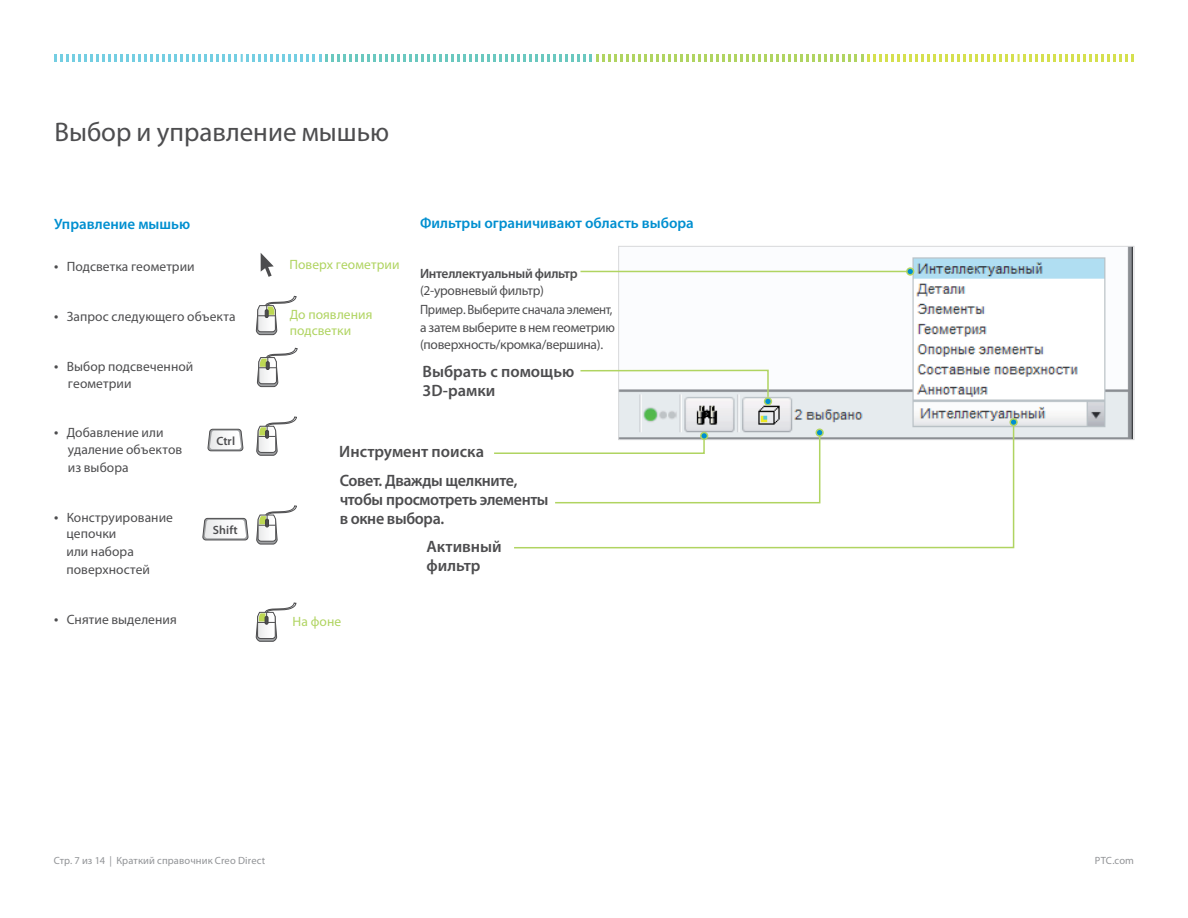
<style>
.page{position:relative;width:1188px;height:918px;background:#fff}
.page>*{position:absolute;margin:0;border:0;box-sizing:border-box;transform-origin:0 0}
.t1{font:27px "Myriad Pro";color:#4d4d4f}
.t2{font:600 16.5px/19px "Myriad Pro";letter-spacing:-.015em;color:#4d4d4f}
.t3{font:600 15px "Myriad Pro";color:#008fd0}
.t4{font:13.5px/16.2px "Myriad Pro";color:#4d4d4f}
.t5{font:13.5px/18px "Myriad Pro";letter-spacing:-.02em;color:#4d4d4f}
.t6{font:13.5px/16.2px "Myriad Pro";letter-spacing:.005em;color:#b0d461}
.t7{font:600 13.5px "Myriad Pro";letter-spacing:-.02em;color:#4d4d4f}
.t8{font:600 12px "Myriad Pro";letter-spacing:.005em;color:#4d4d4f}
.t9{font:10.5px "Myriad Pro";letter-spacing:.01em;color:#919396}
.s1{font-family:"Helios Cond C"}
</style>
<div class="page">
<svg style="left:54px;top:54px;width:1080px;height:8px"></svg>
<svg style="left:255px;top:602px;width:42px;height:40px"></svg>
<svg style="left:207px;top:429px;width:37px;height:23px"></svg>
<svg style="left:256px;top:416px;width:41px;height:40px"></svg>
<svg style="left:202px;top:518px;width:47px;height:23px"></svg>
<svg style="left:256px;top:505px;width:41px;height:40px"></svg>
<svg style="left:256px;top:296px;width:41px;height:39px"></svg>
<svg style="left:257px;top:347px;width:41px;height:40px"></svg>
<svg style="left:261px;top:253px;width:13px;height:24px"></svg>
<img style="left:620px;top:248px;width:512px;height:190px">
<div style="left:765px;top:398px;width:6px;height:7px;background:#008fd0;border-radius:50%"></div>
<div style="left:764px;top:397px;width:8px;height:9px;border:2px solid #b0d461;border-radius:50%"></div>
<svg style="left:580px;top:369px;width:189px;height:29px"></svg>
<svg style="left:514px;top:424px;width:501px;height:125px"></svg>
<svg style="left:494px;top:435px;width:327px;height:69px"></svg>
<hr style="left:580px;top:271px;width:327px;height:1px;background:#b0d461">
<div style="left:907px;top:268px;width:7px;height:7px;background:#008fd0;border-radius:50%"></div>
<div style="left:906px;top:267px;width:8px;height:9px;border:2px solid #b0d461;border-radius:50%"></div>
<div style="left:1010px;top:419px;width:7px;height:6px;background:#008fd0;border-radius:50%"></div>
<div style="left:1009px;top:418px;width:9px;height:8px;border:2px solid #b0d461;border-radius:50%"></div>
<h1 class="t1" style="left:54px;top:116px;width:336px">Выбор и управление мышью</h1>
<p class="t3" style="left:54px;top:215px;width:138px">Управление мышью</p>
<p class="t3" style="left:420px;top:214px;width:275px">Фильтры ограничивают область выбора</p>
<p class="t4" style="left:54px;top:259px;width:142px"><span class="s1">•</span> Подсветка геометрии</p>
<p class="t4" style="left:54px;top:309px;width:183px"><span class="s1">•</span> Запрос следующего объекта</p>
<p class="t4" style="left:68px;top:358px;width:127px;text-indent:-14px"><span class="s1">•</span> Выбор подсвеченной геометрии</p>
<p class="t4" style="left:68px;top:425px;width:116px;text-indent:-14px"><span class="s1">•</span> Добавление или удаление объектов</p>
<p class="t4" style="left:68px;top:459px;width:62px">из выбора</p>
<p class="t4" style="left:66px;top:509px;width:108px;text-indent:-12px"><span class="s1">•</span> Конструирование цепочки</p>
<p class="t4" style="left:66px;top:542px;width:85px;line-height:18px">или набора поверхностей</p>
<p class="t4" style="left:54px;top:611px;width:124px"><span class="s1">•</span> Снятие выделения</p>
<p class="t8" style="left:216px;top:433px;width:20px">Ctrl</p>
<p class="t8" style="left:213px;top:522px;width:26px">Shift</p>
<p class="t6" style="left:289px;top:256px;width:112px">Поверх геометрии</p>
<p class="t6" style="left:290px;top:306px;width:84px">До появления подсветки</p>
<p class="t7" style="left:420px;top:264px;width:159px">Интеллектуальный фильтр</p>
<p class="t5" style="left:420px;top:282px;width:196px">(2-уровневый фильтр)<br>Пример. Выберите сначала элемент, а затем выберите в нем геометрию (поверхность/кромка/вершина).</p>
<p class="t2" style="left:423px;top:361px;width:153px">Выбрать с помощью<br>3D-рамки</p>
<p class="t2" style="left:339px;top:442px;width:146px">Инструмент поиска</p>
<p class="t2" style="left:340px;top:470px;width:210px">Совет. Дважды щелкните, чтобы просмотреть элементы в окне выбора.</p>
<p class="t6" style="left:293px;top:614px;width:50px">На фоне</p>
<p class="t2" style="left:426px;top:537px;width:77px">Активный фильтр</p>
<p class="t9" style="left:54px;top:854px;width:213px">Стр. 7 из 14 | Краткий справочник Creo Direct</p>
<p class="t9" style="left:1095px;top:854px;width:41px">PTC.com</p>
</div>
